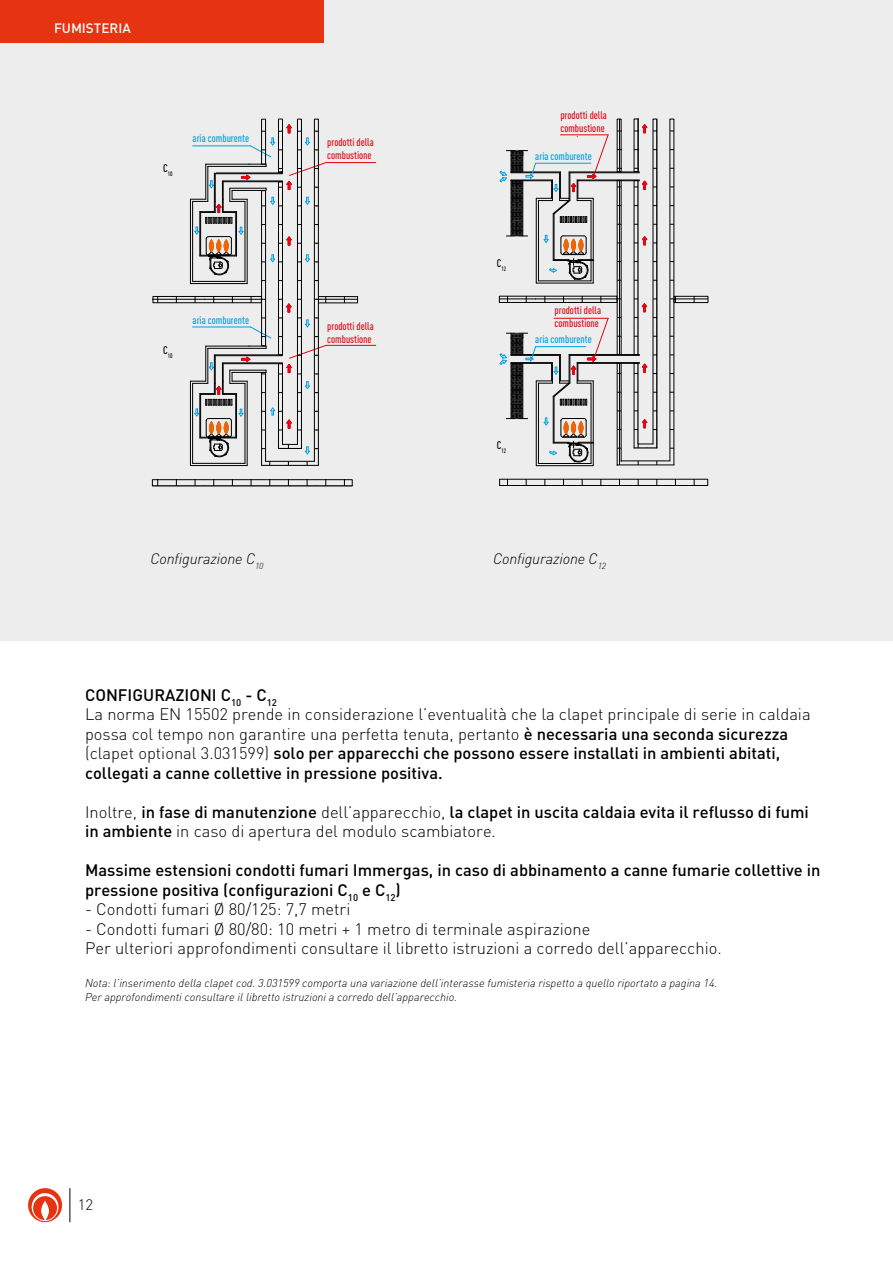
<style>
.page{position:relative;width:893px;height:1263px;background:#fff}
.page>*{position:absolute;margin:0;border:0;box-sizing:border-box;transform-origin:0 0}
.t1{font:300 16.5px/19.5px "DIN";color:#000}
.t2{font:500 16.5px/19.5px "DIN";color:#000}
.t3{font:italic 300 15px "DIN";letter-spacing:-.01em;color:#000}
.t4{font:300 15px "DIN";color:#000}
.t5{font:500 13.5px "DIN";color:#fff}
.t6{font:italic 300 11.25px/13.5px "DIN";color:#000}
.t7{font:500 10.95px/13px "DIN Cond";color:#e30613}
.t8{font:500 10.95px "DIN Cond";color:#009fe3}
.t9{font:500 6.3px "DIN Cond";color:#000}
.s1{font-weight:500}
.s2{font-weight:300}
</style>
<div class="page">
<div style="left:0;top:0;width:893px;height:641px;background:#ededed"></div>
<hr style="left:577px;top:180px;width:62px;height:1px;background:#000">
<hr style="left:569px;top:172px;width:70px;height:1px;background:#000">
<hr style="left:536px;top:283px;width:57px;height:1px;background:#000">
<hr style="left:536px;top:198px;width:1px;height:85px;background:#000">
<hr style="left:593px;top:198px;width:1px;height:85px;background:#000">
<hr style="left:538px;top:281px;width:53px;height:1px;background:#000">
<hr style="left:538px;top:201px;width:1px;height:80px;background:#000">
<hr style="left:591px;top:201px;width:1px;height:80px;background:#000">
<hr style="left:578px;top:363px;width:61px;height:1px;background:#000">
<hr style="left:570px;top:355px;width:69px;height:1px;background:#000">
<hr style="left:577px;top:362px;width:62px;height:1px;background:#000">
<hr style="left:569px;top:354px;width:70px;height:1px;background:#000">
<hr style="left:536px;top:465px;width:57px;height:1px;background:#000">
<hr style="left:536px;top:381px;width:1px;height:85px;background:#000">
<hr style="left:593px;top:381px;width:1px;height:85px;background:#000">
<hr style="left:538px;top:463px;width:53px;height:1px;background:#000">
<svg style="left:499px;top:317px;width:110px;height:146px"></svg>
<svg style="left:499px;top:134px;width:110px;height:146px"></svg>
<svg style="left:507px;top:481px;width:188px;height:3px"></svg>
<div style="left:499px;top:479px;width:209px;height:7px;border:1px solid #000"></div>
<svg style="left:676px;top:298px;width:30px;height:3px"></svg>
<div style="left:674px;top:296px;width:34px;height:7px;border:1px solid #000"></div>
<svg style="left:501px;top:298px;width:114px;height:3px"></svg>
<div style="left:499px;top:296px;width:118px;height:7px;border:1px solid #000"></div>
<svg style="left:616px;top:118px;width:59px;height:348px"></svg>
<hr style="left:621px;top:461px;width:49px;height:1px;background:#000">
<hr style="left:617px;top:465px;width:57px;height:1px;background:#000">
<hr style="left:326px;top:345px;width:50px;height:1px;background:#e30613">
<hr style="left:326px;top:162px;width:50px;height:1px;background:#e30613">
<svg style="left:157px;top:481px;width:188px;height:3px"></svg>
<div style="left:152px;top:479px;width:201px;height:7px;border:1px solid #000"></div>
<svg style="left:327px;top:298px;width:29px;height:3px"></svg>
<div style="left:318px;top:296px;width:40px;height:7px;border:1px solid #000"></div>
<svg style="left:155px;top:298px;width:35px;height:3px"></svg>
<div style="left:153px;top:296px;width:109px;height:7px;border:1px solid #000"></div>
<svg style="left:190px;top:118px;width:137px;height:348px"></svg>
<hr style="left:265px;top:461px;width:49px;height:1px;background:#000">
<hr style="left:262px;top:465px;width:56px;height:1px;background:#000">
<hr style="left:70px;top:1188px;width:1px;height:34px;background:#000">
<svg style="left:28px;top:1188px;width:34px;height:34px"></svg>
<div style="left:0;top:0;width:323px;height:43px;background:#e63312"></div>
<p class="t5" style="left:54px;top:19px;width:78px">FUMISTERIA</p>
<p class="t9" style="left:163px;top:170px;width:11px"><sup>C</sup>10</p>
<p class="t8" style="left:193px;top:132px;width:58px">aria comburente</p>
<p class="t7" style="left:327px;top:135px;width:48px">prodotti della combustione</p>
<p class="t9" style="left:163px;top:352px;width:11px"><sup>C</sup>10</p>
<p class="t8" style="left:193px;top:314px;width:58px">aria comburente</p>
<p class="t7" style="left:327px;top:319px;width:48px">prodotti della combustione</p>
<p class="t7" style="left:560px;top:108px;width:48px">prodotti della combustione</p>
<p class="t8" style="left:535px;top:150px;width:58px">aria comburente</p>
<p class="t9" style="left:497px;top:264px;width:11px"><sup>C</sup>12</p>
<p class="t7" style="left:555px;top:304px;width:48px">prodotti della combustione</p>
<p class="t8" style="left:535px;top:333px;width:58px">aria comburente</p>
<p class="t9" style="left:497px;top:447px;width:11px"><sup>C</sup>12</p>
<p class="t3" style="left:150px;top:549px;width:115px">Configurazione C<sub>10</sub></p>
<p class="t3" style="left:493px;top:549px;width:115px">Configurazione C<sub>12</sub></p>
<p class="t1" style="left:85px;top:685px;width:727px"><span class="s1">CONFIGURAZIONI C</span><sub>10</sub> <span class="s1">- C</span><sub>12<br></sub>La norma EN 15502 prende in considerazione l’eventualità che la clapet principale di serie in caldaia possa col tempo non garantire una perfetta tenuta, pertanto <span class="s1">è necessaria una seconda sicurezza </span>(clapet optional 3.031599) <span class="s1">solo per apparecchi che possono essere installati in ambienti abitati, collegati a canne collettive in pressione positiva.</span></p>
<p class="t2" style="left:85px;top:801px;width:725px"><span class="s2">Inoltre,</span> in fase di manutenzione <span class="s2">dell’apparecchio,</span> la clapet in uscita caldaia evita il reflusso di fumi in ambiente <span class="s2">in caso di apertura del modulo scambiatore.</span></p>
<p class="t2" style="left:85px;top:860px;width:737px">Massime estensioni condotti fumari Immergas, in caso di abbinamento a canne fumarie collettive in pressione positiva (configurazioni C<sub>10</sub> e C<sub>12</sub>)</p>
<p class="t1" style="left:85px;top:899px;width:267px">- Condotti fumari Ø 80/125: 7,7 metri</p>
<p class="t1" style="left:85px;top:919px;width:638px">- Condotti fumari Ø 80/80: 10 metri + 1 metro di terminale aspirazione<br>Per ulteriori approfondimenti consultare il libretto istruzioni a corredo dell’apparecchio.</p>
<p class="t6" style="left:85px;top:976px;width:634px">Nota: l’inserimento della clapet cod. 3.031599 comporta una variazione dell’interasse fumisteria rispetto a quello riportato a pagina 14.<br>Per approfondimenti consultare il libretto istruzioni a corredo dell’apparecchio.</p>
<p class="t4" style="left:78px;top:1196px;width:17px">12</p>
</div>
